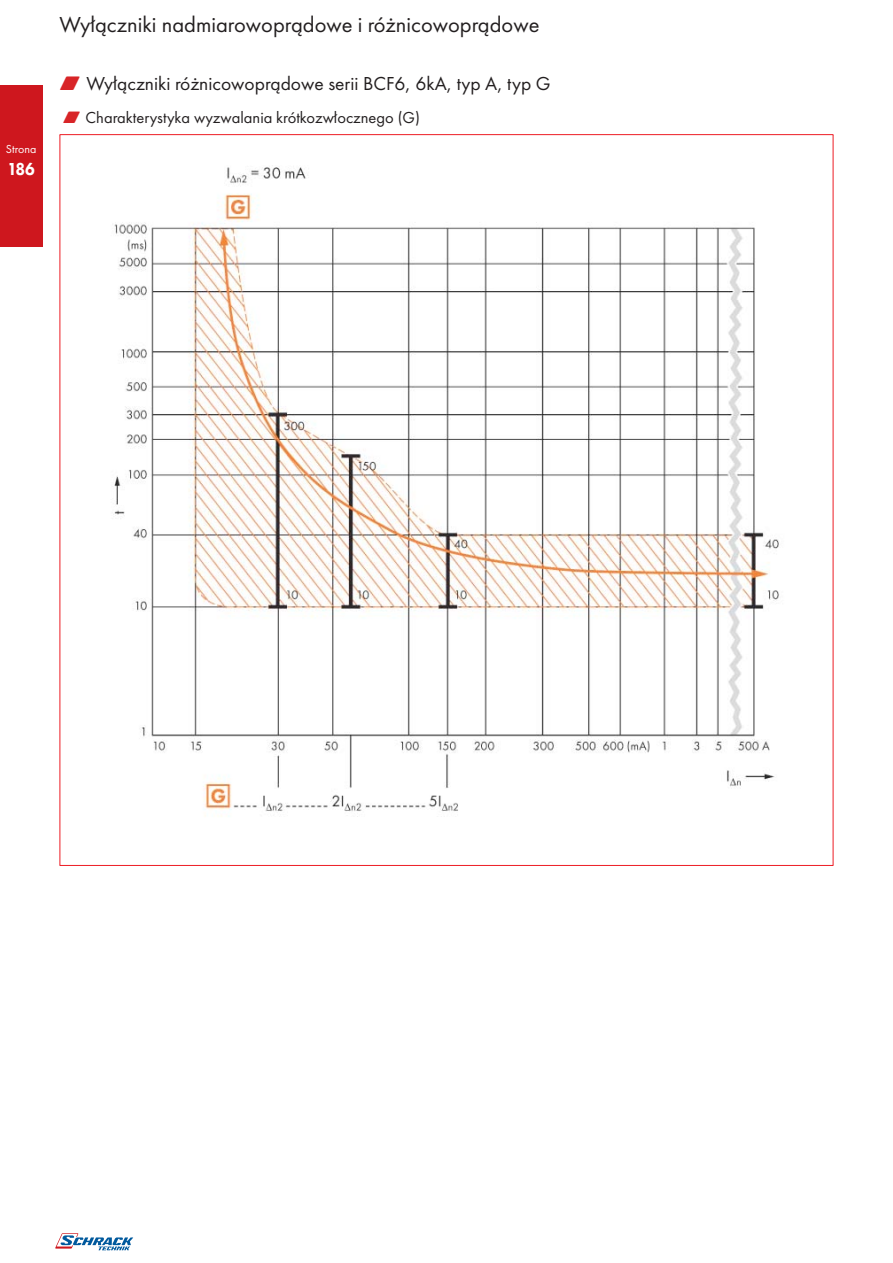
<style>
.page{position:relative;width:893px;height:1263px;background:#fff}
.page>*{position:absolute;margin:0;border:0;box-sizing:border-box;transform-origin:0 0}
.t1{font:22.5px "Futura PT";color:#231f20}
.t2{font:19.5px "Futura PT";color:#231f20}
.t3{font:800 18px "Futura PT";color:#fff;scale:.9 1}
.t4{font:16.5px "Futura PT";color:#231f20}
.t5{font:12px "Futura PT";color:#fff}
.s1{font-family:"Zipf Rautbits";color:#d82427}
</style>
<div class="page">
<hr style="left:60px;top:135px;width:1px;height:730px;background:#ed1c24">
<hr style="left:833px;top:135px;width:1px;height:730px;background:#ed1c24">
<hr style="left:60px;top:134px;width:773px;height:1px;background:#ed1c24">
<hr style="left:60px;top:865px;width:773px;height:1px;background:#ed1c24">
<img style="left:113px;top:165px;width:666px;height:652px">
<svg style="left:55px;top:1233px;width:78px;height:17px"></svg>
<div style="left:0;top:85px;width:43px;height:162px;background:#ce171e"></div>
<p class="t5" style="left:6px;top:144px;width:32px">Strona</p>
<p class="t3" style="left:8px;top:161px;width:32px">186</p>
<p class="t1" style="left:60px;top:15px;width:482px">Wyłączniki nadmiarowoprądowe i różnicowoprądowe</p>
<p class="t2" style="left:60px;top:75px;width:493px"><span class="s1">w</span> Wyłączniki różnicowoprądowe serii BCF6, 6kA, typ A, typ G</p>
<p class="t4" style="left:63px;top:110px;width:359px"><span class="s1">w</span> Charakterystyka wyzwalania krótkozwłocznego (G)</p>
</div>
